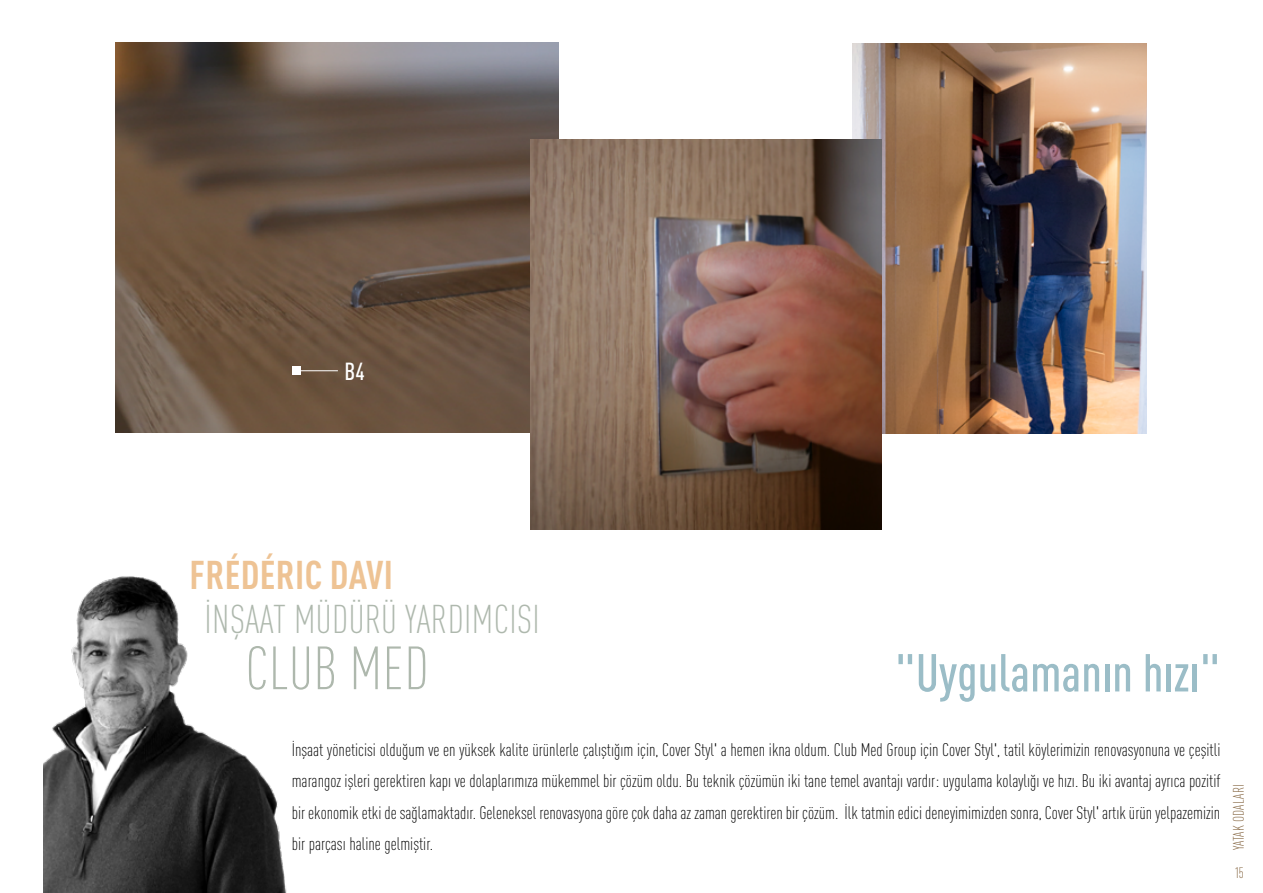
<style>
.page{position:relative;width:1263px;height:893px;background:#fff}
.page>*{position:absolute;margin:0;border:0;box-sizing:border-box;transform-origin:0 0}
.t1{font:300 condensed 60px "DIN Pro";letter-spacing:.01em;color:#aeb8ad}
.t2{font:500 condensed 52.5px "DIN Pro";color:#9bbdc7}
.t3{font:300 condensed 39.6px "DIN Pro";letter-spacing:.01em;color:#aeb8ad}
.t4{font:700 condensed 39.6px "DIN Pro";letter-spacing:.01em;color:#eec394}
.t5{font:500 condensed 24.3px "DIN Pro";color:#fff}
.t6{font:300 condensed 18px/31.5px "DIN Pro";color:#000;text-align:justify}
.t7{font:300 condensed 15px "DIN Pro";letter-spacing:.01em;color:#856642}
</style>
<div class="page">
<img style="left:852px;top:43px;width:294px;height:390px">
<img style="left:116px;top:43px;width:443px;height:390px">
<img style="left:43px;top:576px;width:244px;height:317px">
<img style="left:530px;top:139px;width:352px;height:390px">
<div style="left:292px;top:366px;width:8px;height:9px;background:#fff"></div>
<hr style="left:300px;top:370px;width:38px;height:1px;background:#fff">
<h3 class="t5" style="left:345px;top:357px;width:22px">B4</h3>
<h3 class="t4" style="left:190px;top:551px;width:205px">FRÉDÉRIC DAVI</h3>
<h3 class="t3" style="left:205px;top:596px;width:337px">İNŞAAT MÜDÜRÜ YARDIMCISI</h3>
<h1 class="t1" style="left:245px;top:634px;width:185px">CLUB MED</h1>
<h2 class="t2" style="left:895px;top:642px;width:327px">"Uygulamanın hızı"</h2>
<p class="t6" style="left:292px;top:734px;width:930px">İnşaat yöneticisi olduğum ve en yüksek kalite ürünlerle çalıştığım için, Cover Styl' a hemen ikna oldum. Club Med Group için Cover Styl', tatil köylerimizin renovasyonuna ve çeşitli marangoz işleri gerektiren kapı ve dolaplarımıza mükemmel bir çözüm oldu. Bu teknik çözümün iki tane temel avantajı vardır: uygulama kolaylığı ve hızı. Bu iki avantaj ayrıca pozitif bir ekonomik etki de sağlamaktadır. Geleneksel renovasyona göre çok daha az zaman gerektiren bir çözüm. İlk tatmin edici deneyimimizden sonra, Cover Styl' artık ürün yelpazemizin bir parçası haline gelmiştir.</p>
<p class="t7" style="left:1230px;top:850px;width:68px;rotate:-90deg">YATAK ODALARI</p>
<p class="t7" style="left:1235px;top:864px;width:10px">15</p>
</div>
